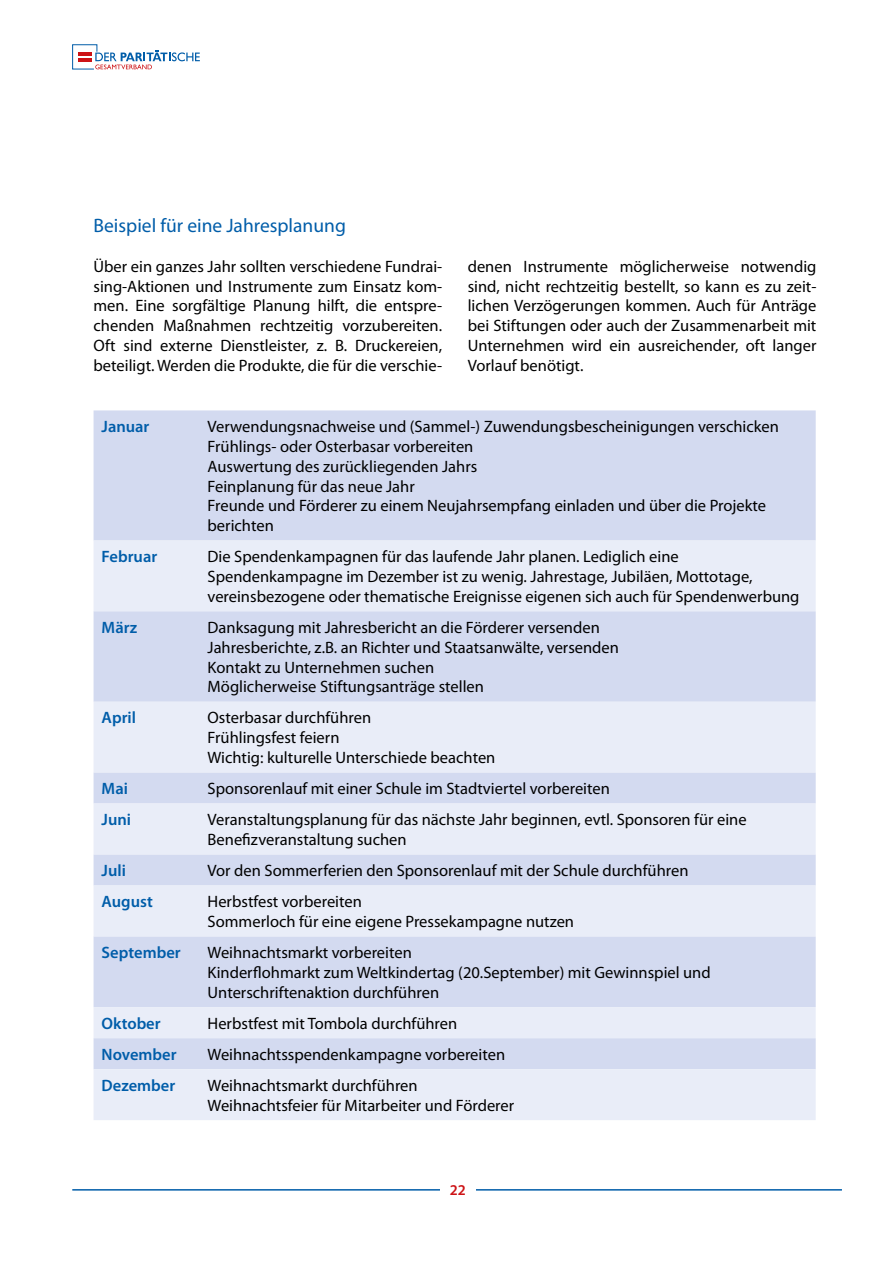
<style>
.page{position:relative;width:893px;height:1263px;background:#fff}
.page>*{position:absolute;margin:0;border:0;box-sizing:border-box;transform-origin:0 0}
.t1{font:19.5px "Myriad Pro";color:#005da9}
.t2{font:16.5px/19.8px "Myriad Pro";color:#000}
.t3{font:600 16.5px "Myriad Pro";color:#005da9}
.t4{font:600 15px "Myriad Pro";color:#cd1316}
</style>
<div class="page">
<hr style="left:72px;top:1189px;width:770px;height:1px;background:#005da9">
<div style="left:440px;top:1184px;width:36px;height:26px;background:#fff"></div>
<svg style="left:72px;top:44px;width:128px;height:25px"></svg>
<div style="left:94px;top:410px;width:722px;height:130px;background:#d3daf0"></div>
<svg style="left:94px;top:540px;width:722px;height:580px;background:#dfe4f4"></svg>
<p class="t1" style="left:94px;top:214px;width:254px">Beispiel für eine Jahresplanung</p>
<p class="t2" style="left:94px;top:256px;width:350px;text-align:justify">Über ein ganzes Jahr sollten verschiedene Fundrai&shy;sing-Aktionen und Instrumente zum Einsatz kom&shy;men. Eine sorgfältige Planung hilft, die entspre&shy;chenden Maßnahmen rechtzeitig vorzubereiten.<br>Oft sind externe Dienstleister, z. B. Druckereien, beteiligt. Werden die Produkte, die für die verschie-</p>
<p class="t2" style="left:468px;top:256px;width:350px;text-align:justify">denen Instrumente möglicherweise notwendig sind, nicht rechtzeitig bestellt, so kann es zu zeit&shy;lichen Verzögerungen kommen. Auch für Anträge bei Stiftungen oder auch der Zusammenarbeit mit Unternehmen wird ein ausreichender, oft langer Vorlauf benötigt.</p>
<p class="t3" style="left:102px;top:416px;width:49px">Januar</p>
<p class="t2" style="left:208px;top:416px;width:573px">Verwendungsnachweise und (Sammel-) Zuwendungsbescheinigungen verschicken Frühlings- oder Osterbasar vorbereiten<br>Auswertung des zurückliegenden Jahrs<br>Feinplanung für das neue Jahr<br>Freunde und Förderer zu einem Neujahrsempfang einladen und über die Projekte berichten</p>
<p class="t3" style="left:102px;top:546px;width:57px">Februar</p>
<p class="t2" style="left:208px;top:547px;width:593px">Die Spendenkampagnen für das laufende Jahr planen. Lediglich eine<br>Spendenkampagne im Dezember ist zu wenig. Jahrestage, Jubiläen, Mottotage, vereinsbezogene oder thematische Ereignisse eigenen sich auch für Spendenwerbung</p>
<p class="t3" style="left:102px;top:617px;width:37px">März</p>
<p class="t2" style="left:208px;top:617px;width:413px">Danksagung mit Jahresbericht an die Förderer versenden Jahresberichte, z.B. an Richter und Staatsanwälte, versenden Kontakt zu Unternehmen suchen<br>Möglicherweise Stiftungsanträge stellen</p>
<p class="t3" style="left:102px;top:707px;width:36px">April</p>
<p class="t2" style="left:208px;top:708px;width:289px">Osterbasar durchführen<br>Frühlingsfest feiern<br>Wichtig: kulturelle Unterschiede beachten</p>
<p class="t3" style="left:102px;top:778px;width:28px">Mai</p>
<p class="t2" style="left:208px;top:778px;width:404px">Sponsorenlauf mit einer Schule im Stadtviertel vorbereiten</p>
<p class="t3" style="left:102px;top:809px;width:31px">Juni</p>
<p class="t2" style="left:208px;top:809px;width:540px">Veranstaltungsplanung für das nächste Jahr beginnen, evtl. Sponsoren für eine<br>Benefizveranstaltung suchen</p>
<p class="t3" style="left:102px;top:860px;width:26px">Juli</p>
<p class="t2" style="left:208px;top:860px;width:482px">Vor den Sommerferien den Sponsorenlauf mit der Schule durchführen</p>
<p class="t3" style="left:102px;top:891px;width:53px">August</p>
<p class="t2" style="left:208px;top:891px;width:368px">Herbstfest vorbereiten<br>Sommerloch für eine eigene Pressekampagne nutzen</p>
<p class="t3" style="left:102px;top:942px;width:81px">September</p>
<p class="t2" style="left:208px;top:942px;width:505px">Weihnachtsmarkt vorbereiten<br>Kinderflohmarkt zum Weltkindertag (20.September) mit Gewinnspiel und<br>Unterschriftenaktion durchführen</p>
<p class="t3" style="left:102px;top:1013px;width:61px">Oktober</p>
<p class="t2" style="left:208px;top:1013px;width:251px">Herbstfest mit Tombola durchführen</p>
<p class="t3" style="left:102px;top:1044px;width:77px">November</p>
<p class="t2" style="left:208px;top:1044px;width:299px">Weihnachtsspendenkampagne vorbereiten</p>
<p class="t3" style="left:102px;top:1075px;width:75px">Dezember</p>
<p class="t2" style="left:208px;top:1075px;width:308px">Weihnachtsmarkt durchführen<br>Weihnachtsfeier für Mitarbeiter und Förderer</p>
<p class="t4" style="left:450px;top:1181px;width:18px">22</p>
</div>
